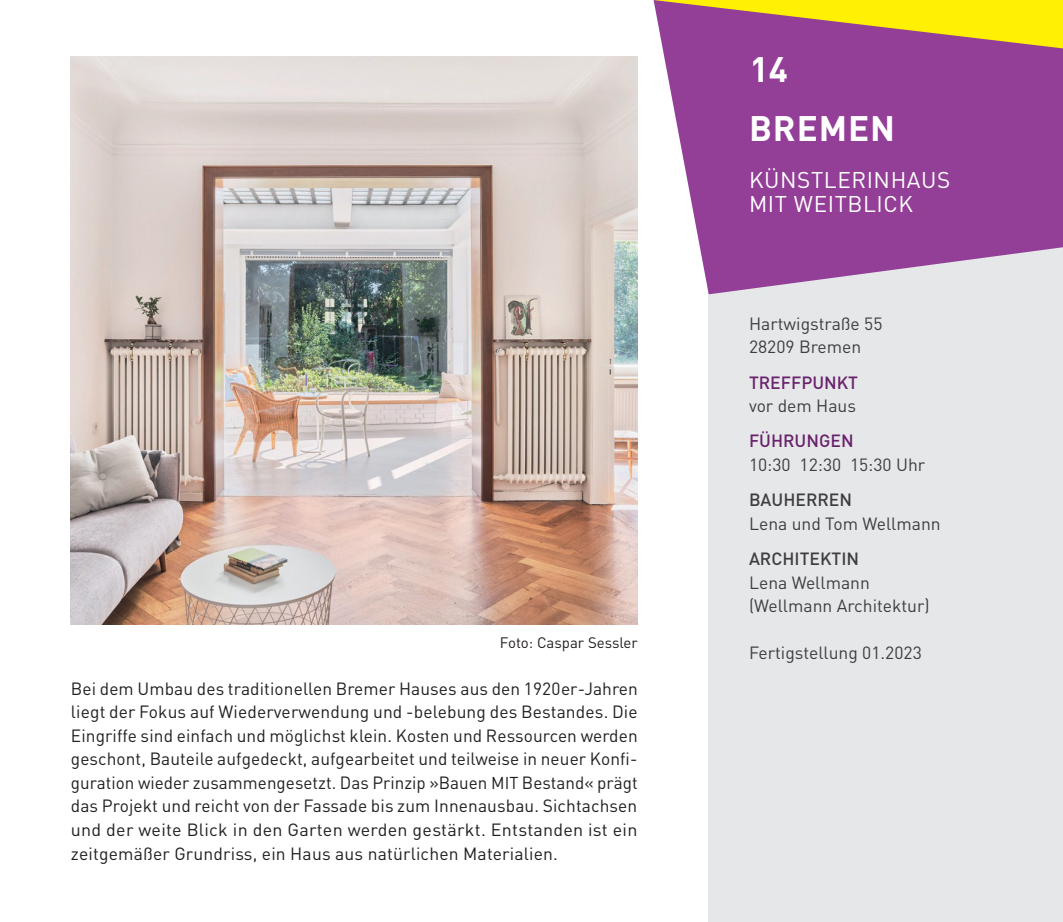
<style>
.page{position:relative;width:1063px;height:922px;background:#fff}
.page>*{position:absolute;margin:0;border:0;box-sizing:border-box;transform-origin:0 0}
.t1{font:700 35px "DIN";letter-spacing:.025em;color:#fff}
.t2{font:22.5px/23.5px "DIN";letter-spacing:.025em;color:#fff}
.t3{font:17.5px/23.5px "DIN";letter-spacing:.01em;color:#231f20;text-align:justify}
.t4{font:17.5px/23.5px "DIN";color:#3e3e3f}
.t5{font:500 17.5px "DIN";color:#3e3e3f}
.t6{font:500 17.5px "DIN";color:#69226c}
.t7{font:15px "DIN";letter-spacing:-.015em;color:#231f20}
.s1{font-size:17px}
</style>
<div class="page">
<div style="left:709px;top:234px;width:354px;height:687px;background:#e6e7e9"></div>
<svg style="left:662px;top:48px;width:401px;height:246px;background:#a057a3"></svg>
<svg style="left:653px;top:0;width:410px;height:48px;background:#ca9a4d"></svg>
<img style="left:71px;top:57px;width:567px;height:567px">
<p class="t7" style="left:500px;top:632px;width:139px">Foto: Caspar Sessler</p>
<p class="t3" style="left:71px;top:676px;width:569px">Bei dem Umbau des traditionellen Bremer Hauses aus den 1920er-Jahren liegt der Fokus auf Wiederverwendung und -belebung des Bestandes. Die Eingriffe sind einfach und möglichst klein. Kosten und Ressourcen werden geschont, Bauteile aufgedeckt, aufgearbeitet und teilweise in neuer Konfi&shy;guration wieder zusammengesetzt. Das Prinzip »Bauen <span class="s1">MIT</span> Bestand« prägt das Projekt und reicht von der Fassade bis zum I nnenausbau. Sichtachsen und der weite Blick in den Garten werden gestärkt. Entstanden ist ein zeitgemäßer Grundriss, ein Haus aus natürlichen Materialien.</p>
<h1 class="t1" style="left:750px;top:47px;width:40px">14</h1>
<h1 class="t1" style="left:749px;top:106px;width:147px">BREMEN</h1>
<p class="t2" style="left:749px;top:168px;width:203px">Künstlerinhaus mit Weitbl</p>
<p class="t2" style="left:877px;top:191px;width:35px">ick</p>
<p class="t4" style="left:749px;top:311px;width:135px">Hartwigstraße 55<br>28209 Bremen</p>
<p class="t6" style="left:749px;top:371px;width:110px">TREFFPUNKT</p>
<p class="t4" style="left:749px;top:393px;width:109px">vor dem Haus</p>
<p class="t6" style="left:749px;top:430px;width:106px">FÜHRUNGEN</p>
<p class="t4" style="left:749px;top:452px;width:178px">10:30 12:30 15:30 Uhr</p>
<p class="t5" style="left:749px;top:488px;width:105px">BAUHERREN</p>
<p class="t4" style="left:749px;top:511px;width:193px">Lena und Tom Wellmann</p>
<p class="t5" style="left:749px;top:547px;width:112px">ARCHITEKTIN</p>
<p class="t4" style="left:749px;top:570px;width:182px">Lena Wellmann (Wellmann Architektur)</p>
<p class="t4" style="left:749px;top:641px;width:174px">Fertigstellung 01.2023</p>
</div>
